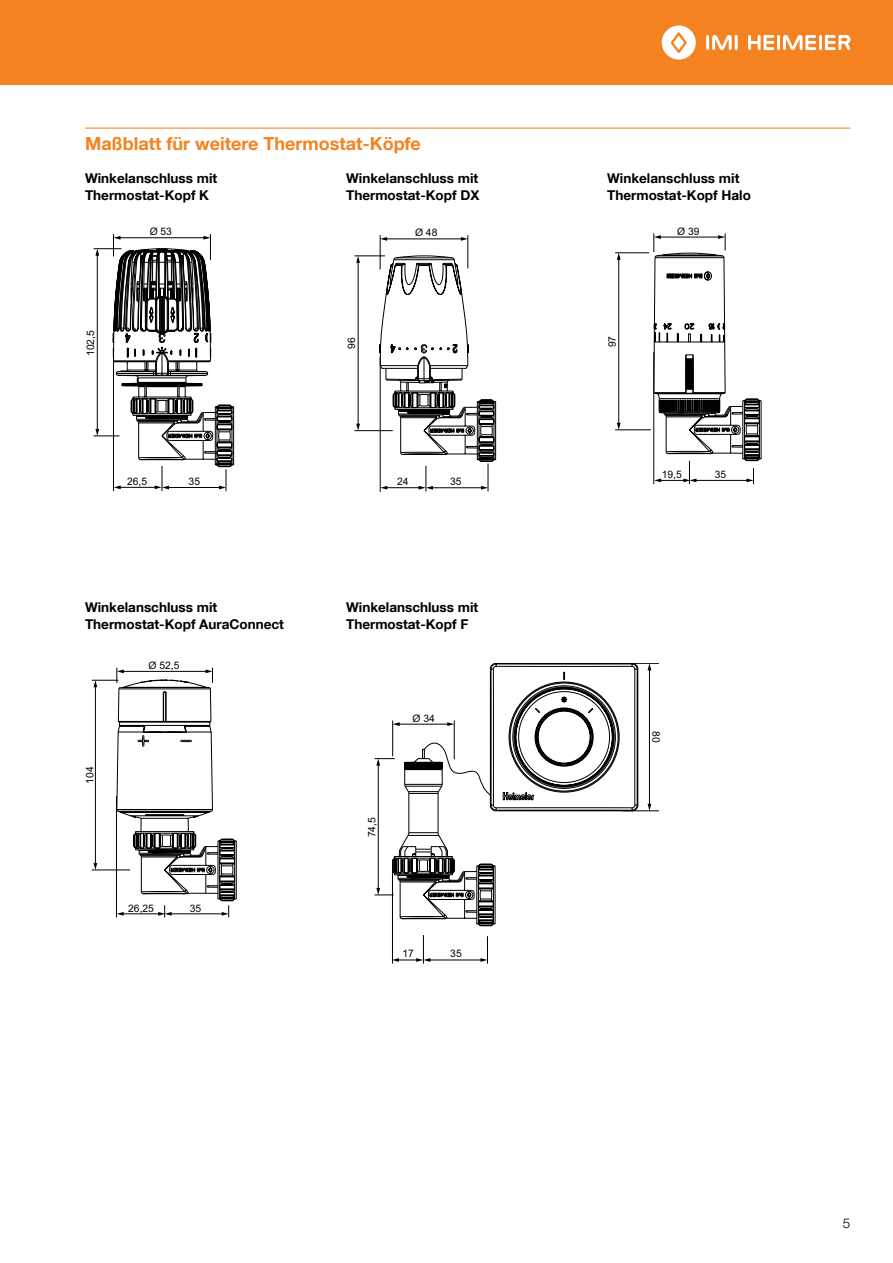
<style>
.page{position:relative;width:893px;height:1263px;background:#fff}
.page>*{position:absolute;margin:0;border:0;box-sizing:border-box;transform-origin:0 0}
.t1{font:700 18px "Helvetica Neue LT Com";color:#f58220}
.t2{font:700 13.5px/16.5px "Helvetica Neue LT Com";color:#000}
.t3{font:300 13.5px "Helvetica Neue LTW1 G";color:#000}
.t4{font:10.35px "Arial";color:#000}
</style>
<div class="page">
<div style="left:0;top:0;width:893px;height:85px;background:#f58220"></div>
<hr style="left:706px;top:35px;width:3px;height:15px;background:#fff">
<hr style="left:735px;top:35px;width:3px;height:15px;background:#fff">
<svg style="left:712px;top:35px;width:20px;height:15px"></svg>
<svg style="left:662px;top:25px;width:34px;height:35px"></svg>
<hr style="left:777px;top:35px;width:3px;height:15px;background:#fff">
<svg style="left:748px;top:35px;width:26px;height:15px"></svg>
<hr style="left:819px;top:35px;width:3px;height:15px;background:#fff">
<svg style="left:783px;top:35px;width:33px;height:15px"></svg>
<svg style="left:825px;top:35px;width:25px;height:15px"></svg>
<hr style="left:85px;top:128px;width:765px;height:1px;background:#f58220">
<svg style="left:93px;top:234px;width:142px;height:258px"></svg>
<svg style="left:91px;top:667px;width:146px;height:251px"></svg>
<svg style="left:354px;top:235px;width:143px;height:257px"></svg>
<hr style="left:623px;top:663px;width:36px;height:1px;background:#000">
<hr style="left:623px;top:810px;width:36px;height:1px;background:#000">
<hr style="left:649px;top:669px;width:1px;height:136px;background:#000">
<svg style="left:648px;top:804px;width:3px;height:7px"></svg>
<svg style="left:648px;top:663px;width:3px;height:7px"></svg>
<svg style="left:374px;top:663px;width:265px;height:301px"></svg>
<svg style="left:615px;top:233px;width:146px;height:252px"></svg>
<hr style="left:607px;top:352px;width:1px;height:136px;background:#000">
<hr style="left:653px;top:352px;width:1px;height:132px;background:#000">
<h1 class="t1" style="left:85px;top:132px;width:337px">Maßblatt für weitere Thermostat-Köpfe</h1>
<p class="t2" style="left:85px;top:170px;width:134px">Winkelanschluss mit<br>Thermostat-Kopf K</p>
<p class="t2" style="left:346px;top:170px;width:135px">Winkelanschluss mit<br>Thermostat-Kopf DX</p>
<p class="t2" style="left:607px;top:170px;width:145px">Winkelanschluss mit<br>Thermostat-Kopf Halo</p>
<p class="t4" style="left:150px;top:225px;width:24px">Ø 53</p>
<p class="t4" style="left:415px;top:225px;width:24px">Ø 48</p>
<p class="t4" style="left:677px;top:224px;width:24px">Ø 39</p>
<p class="t4" style="left:83px;top:356px;width:27px;rotate:-90deg">102,5</p>
<p class="t4" style="left:344px;top:349px;width:13px;rotate:-90deg">96</p>
<p class="t4" style="left:603px;top:354px;width:22px;rotate:-90deg">95,5</p>
<p class="t4" style="left:605px;top:347px;width:13px;rotate:-90deg">97</p>
<p class="t4" style="left:127px;top:474px;width:22px">26,5</p>
<p class="t4" style="left:189px;top:474px;width:13px">35</p>
<p class="t2" style="left:85px;top:599px;width:200px">Winkelanschluss mit<br>Thermostat-Kopf AuraConnect</p>
<p class="t4" style="left:83px;top:784px;width:19px;rotate:-90deg">104</p>
<p class="t4" style="left:148px;top:658px;width:32px">Ø 52,5</p>
<p class="t4" style="left:128px;top:901px;width:27px">26,25</p>
<p class="t4" style="left:190px;top:901px;width:13px">35</p>
<p class="t4" style="left:387px;top:468px;width:13px">35</p>
<p class="t4" style="left:662px;top:467px;width:22px">19,5</p>
<p class="t4" style="left:715px;top:467px;width:13px">35</p>
<p class="t4" style="left:397px;top:474px;width:13px">24</p>
<p class="t4" style="left:450px;top:474px;width:13px">35</p>
<p class="t2" style="left:346px;top:599px;width:134px">Winkelanschluss mit<br>Thermostat-Kopf F</p>
<p class="t4" style="left:412px;top:711px;width:24px">Ø 34</p>
<p class="t4" style="left:365px;top:837px;width:22px;rotate:-90deg">74,5</p>
<p class="t4" style="left:402px;top:946px;width:13px">17</p>
<p class="t4" style="left:450px;top:946px;width:13px">35</p>
<p class="t4" style="left:663px;top:731px;width:13px;rotate:90deg">80</p>
<p class="t3" style="left:843px;top:1215px;width:9px">5</p>
</div>
